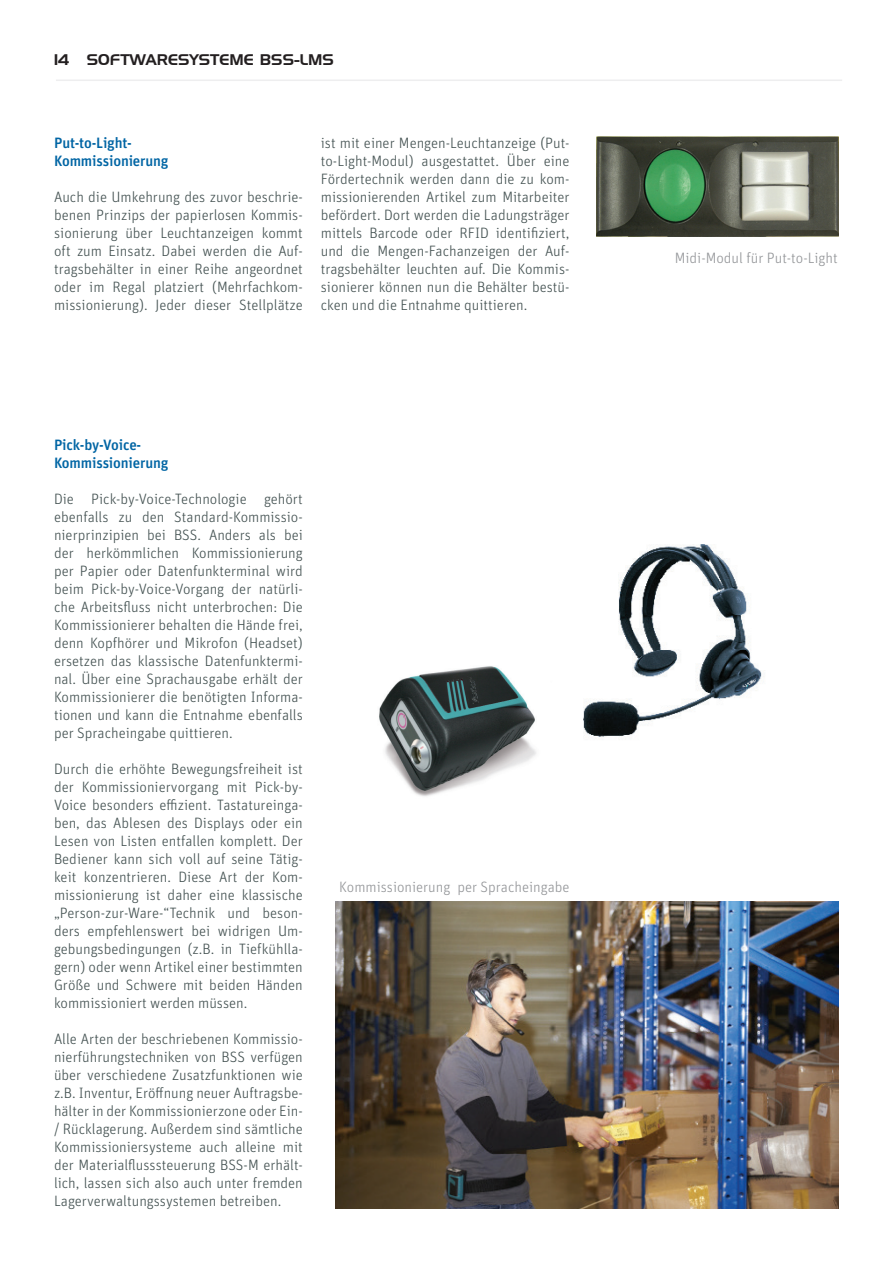
<style>
.page{position:relative;width:893px;height:1263px;background:#fff}
.page>*{position:absolute;margin:0;border:0;box-sizing:border-box;transform-origin:0 0}
.t1{font:300 15px/18px "Unit Pro";color:#435151;text-align:justify}
.t2{font:500 15px/18px "Unit Pro";letter-spacing:-.01em;color:#0065a4}
.t3{font:300 15px "Unit Pro";color:#939598}
.t4{font:15px "Handel Gothic BT";color:#231f20}
</style>
<div class="page">
<hr style="left:56px;top:80px;width:786px;height:1px;background:#eeeeef">
<img style="left:596px;top:136px;width:243px;height:101px">
<img style="left:336px;top:901px;width:502px;height:308px">
<img style="left:379px;top:666px;width:157px;height:131px">
<img style="left:583px;top:544px;width:182px;height:193px">
<p class="t4" style="left:54px;top:51px;width:281px">14 SOFTWARESYSTEME BSS-LMS</p>
<p class="t2" style="left:54px;top:133px;width:116px">Put-to-Light-<br>Kommissionierung</p>
<p class="t1" style="left:54px;top:188px;width:250px">Auch die Umkehrung des zuvor beschrie&shy;benen Prinzips der papierlosen Kommis&shy;sionierung über Leuchtanzeigen kommt oft zum Einsatz. Dabei werden die Auf&shy;tragsbehälter in einer Reihe angeordnet oder im Regal platziert (Mehrfachkom&shy;missionierung). Jeder dieser Stellplätze</p>
<p class="t1" style="left:321px;top:134px;width:250px">ist mit einer Mengen-Leuchtanzeige (Put&shy;to-Light-Modul) ausgestattet. Über eine Fördertechnik werden dann die zu kom&shy;missionierenden Artikel zum Mitarbeiter befördert. Dort werden die Ladungsträger mittels Barcode oder RFID identifiziert, und die Mengen-Fachanzeigen der Auf&shy;tragsbehälter leuchten auf. Die Kommis&shy;sionierer können nun die Behälter bestü&shy;cken und die Entnahme quittieren.</p>
<p class="t2" style="left:54px;top:436px;width:116px">Pick-by-Voice-<br>Kommissionierung</p>
<p class="t1" style="left:54px;top:490px;width:250px">Die Pick-by-Voice-Technologie gehört ebenfalls zu den Standard-Kommissio&shy;nierprinzipien bei BSS. Anders als bei der herkömmlichen Kommissionierung per Papier oder Datenfunkterminal wird beim Pick-by-Voice-Vorgang der natürli&shy;che Arbeitsfluss nicht unterbrochen: Die Kommissionierer behalten die Hände frei, denn Kopfhörer und Mikrofon (Headset) ersetzen das klassische Datenfunktermi&shy;nal. Über eine Sprachausgabe erhält der Kommissionierer die benötigten Informa&shy;tionen und kann die Entnahme ebenfalls per Spracheingabe quittieren.</p>
<p class="t1" style="left:54px;top:760px;width:250px">Durch die erhöhte Bewegungsfreiheit ist der Kommissioniervorgang mit Pick-by-Voice besonders effizient. Tastatureinga&shy;ben, das Ablesen des Displays oder ein Lesen von Listen entfallen komplett. Der Bediener kann sich voll auf seine Tätig&shy;keit konzentrieren. Diese Art der Kom&shy;missionierung ist daher eine klassische „Person-zur-Ware-“Technik und beson&shy;ders empfehlenswert bei widrigen Um&shy;gebungsbedingungen (z.B. in Tiefkühlla&shy;gern) oder wenn Artikel einer bestimmten Größe und Schwere mit beiden Händen kommissioniert werden müssen.</p>
<p class="t1" style="left:54px;top:1030px;width:250px">Alle Arten der beschriebenen Kommissio&shy;nierführungstechniken von BSS verfügen über verschiedene Zusatzfunktionen wie z.B. Inventur, Eröffnung neuer Auftragsbe&shy;hälter in der Kommissionierzone oder Ein-/ Rücklagerung. Außerdem sind sämtliche Kommissioniersysteme auch alleine mit der Materialflusssteuerung BSS-M erhält&shy;lich, lassen sich also auch unter fremden Lagerverwaltungssystemen betreiben.</p>
<p class="t3" style="left:339px;top:878px;width:232px">Kommissionierung per Spracheingabe</p>
<p class="t3" style="left:675px;top:249px;width:164px">Midi-Modul für Put-to-Light</p>
</div>
